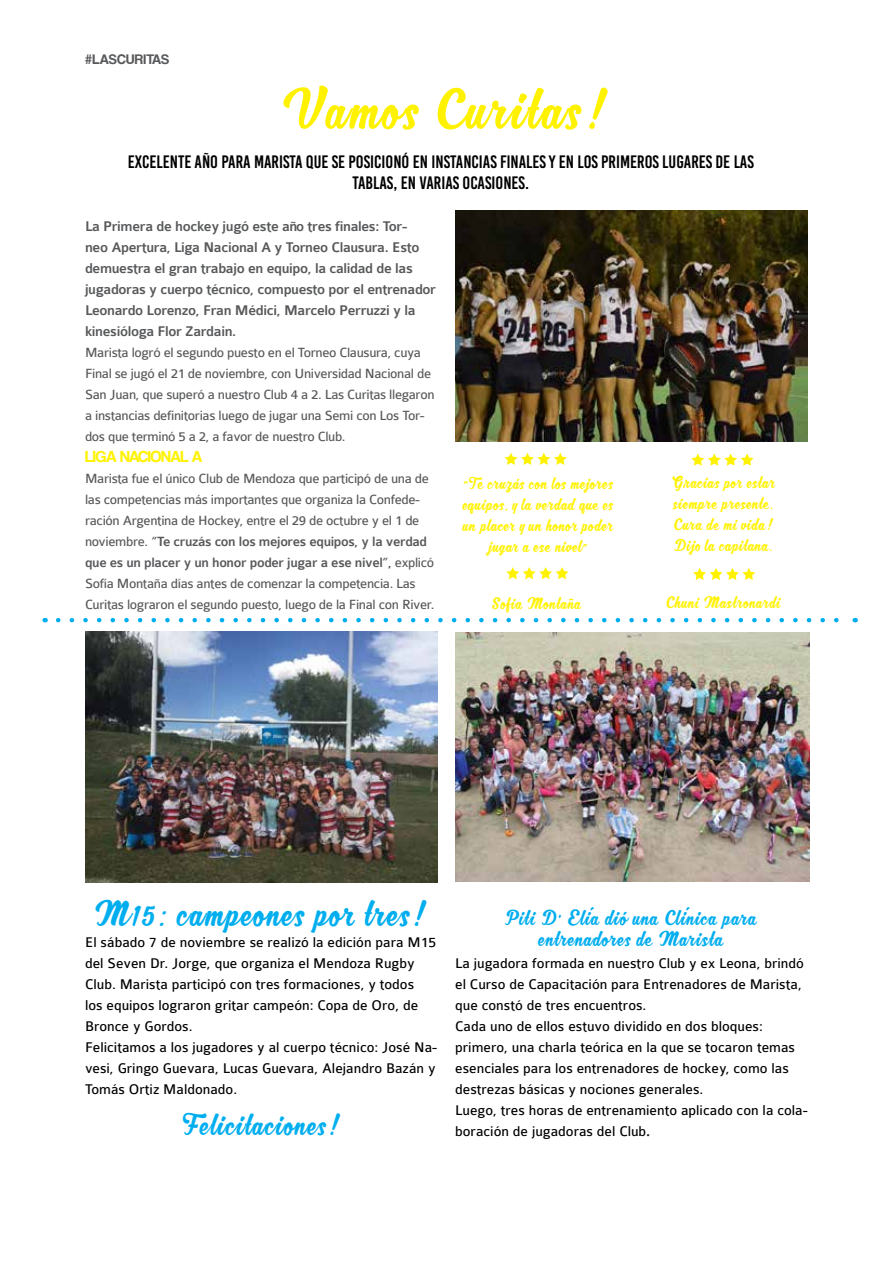
<style>
.page{position:relative;width:893px;height:1263px;background:#fff}
.page>*{position:absolute;margin:0;border:0;box-sizing:border-box;transform-origin:0 0}
.t1{font:57px "MJ Zhafira Demo";letter-spacing:.05em;color:#fff200}
.t2{font:36px "MJ Zhafira Demo";letter-spacing:.05em;color:#00aeef}
.t3{font:30px "MJ Zhafira Demo";letter-spacing:.05em;color:#00aeef}
.t4{font:21px/21px "MJ Zhafira Demo";letter-spacing:.05em;color:#00aeef;text-align:center}
.t5{font:18px/21px "Bebas Kai";color:#000;text-align:center}
.t6{font:16.5px/21px "MJ Zhafira Demo";letter-spacing:.05em;color:#fff200;text-align:center}
.t7{font:16.5px "Coolvetica Rg";letter-spacing:-.025em;color:#fff200}
.t8{font:15px/21px "Colaborate";color:#000}
.t9{font:500 15px/21px "Colaborate";letter-spacing:-.025em;color:#58595b}
.t10{font:14.25px/21px "Colaborate";letter-spacing:-.025em;color:#58595b}
.t11{font:14.25px "Coolvetica Rg";letter-spacing:.025em;color:#58595b}
.s1{font-weight:500}
.s2{font-family:"Minion Pro";font-size:18px}
</style>
<div class="page">
<img style="left:455px;top:211px;width:353px;height:231px">
<svg style="left:505px;top:453px;width:62px;height:12px"></svg>
<svg style="left:691px;top:453px;width:62px;height:13px"></svg>
<svg style="left:506px;top:567px;width:62px;height:12px"></svg>
<svg style="left:693px;top:568px;width:62px;height:12px"></svg>
<svg style="left:569px;top:598px;width:5px;height:3px"></svg>
<img style="left:85px;top:631px;width:353px;height:252px">
<svg style="left:58px;top:618px;width:781px;height:4px"></svg>
<img style="left:455px;top:632px;width:354px;height:250px">
<p class="t11" style="left:85px;top:51px;width:85px">#LASCURITAS</p>
<h1 class="t1" style="left:284px;top:73px;width:326px">Vamos Curitas!</h1>
<p class="t5" style="left:128px;top:152px;width:627px">EXCELENTE AÑO PARA MARISTA QUE SE POSICIONÓ EN INSTANCIAS FINALES Y EN LOS PRIMEROS LUGARES DE LAS<br>TABLAS, EN VARIAS OCASIONES.</p>
<p class="t9" style="left:85px;top:216px;width:353px">La Primera de hockey jugó este año tres finales: Tor-<br>neo Apertura, Liga Nacional A y Torneo Clausura. Esto demuestra el gran trabajo en equipo, la calidad de las jugadoras y cuerpo técnico, compuesto por el entrenador Leonardo Lorenzo, Fran Médici, Marcelo Perruzzi y la kinesióloga Flor Zardain.</p>
<p class="t10" style="left:85px;top:342px;width:351px">Marista logró el segundo puesto en el Torneo Clausura, cuya Final se jugó el 21 de noviembre, con Universidad Nacional de San Juan, que superó a nuestro Club 4 a 2. Las Curitas llegaron a instancias definitorias luego de jugar una Semi con Los Tor&shy;dos que terminó 5 a 2, a favor de nuestro Club.</p>
<p class="t7" style="left:85px;top:447px;width:119px">LIGA NACIONAL A</p>
<p class="t10" style="left:85px;top:468px;width:351px">Marista fue el único Club de Mendoza que participó de una de las competencias más importantes que organiza la Confede&shy;ración Argentina de Hockey, entre el 29 de octubre y el 1 de noviembre. <span class="s1">“Te cruzás con los mejores equipos, y la verdad que es un placer y un honor poder jugar a ese nivel”,</span> explicó Sofía Montaña días antes de comenzar la competencia. Las Curitas lograron el segundo puesto, luego de la Final con River.</p>
<p class="t6" style="left:463px;top:473px;width:153px">“Te cruzás con los mejores equipos, y la verdad que es un placer y un honor poder jugar a ese nivel”</p>
<p class="t6" style="left:672px;top:472px;width:105px;text-align:left">Gracias por estar siempre presente.<br>Cura de mi vida!<br>Dijo la capitana.</p>
<p class="t6" style="left:492px;top:593px;width:91px">Sofia Montana</p>
<p class="t6" style="left:666px;top:592px;width:116px">Chuni Mastronardi</p>
<h2 class="t2" style="left:95px;top:891px;width:333px">M15: campeones por tres!</h2>
<p class="t8" style="left:85px;top:932px;width:354px">El sábado 7 de noviembre se realizó la edición para M15 del Seven Dr. Jorge, que organiza el Mendoza Rugby Club. Marista participó con tres formaciones, y todos<br>los equipos lograron gritar campeón: Copa de Oro, de Bronce y Gordos.<br>Felicitamos a los jugadores y al cuerpo técnico: José Na&shy;vesi, Gringo Guevara, Lucas Guevara, Alejandro Bazán y Tomás Ortiz Maldonado.</p>
<h3 class="t3" style="left:183px;top:1105px;width:159px">Felicitaciones!</h3>
<h3 class="t4" style="left:506px;top:907px;width:252px">Piti D’ Elía dió una Clínica para entrenadores de Marista</h3>
<p class="t8" style="left:455px;top:952px;width:354px">La jugadora formada en nuestro Club y ex Leona, brindó el Curso de Capacitación para Entrenadores de Marista, que constó de tres encuentros.<br>Cada uno de ellos estuvo dividido en dos bloques: primero, una charla teórica en la que se tocaron temas esenciales para los entrenadores de hockey, como las destrezas básicas y nociones generales.<br>Luego, tres horas de entrenamiento aplicado con la cola&shy;boración de jugadoras del Club<span class="s2">.</span></p>
</div>
